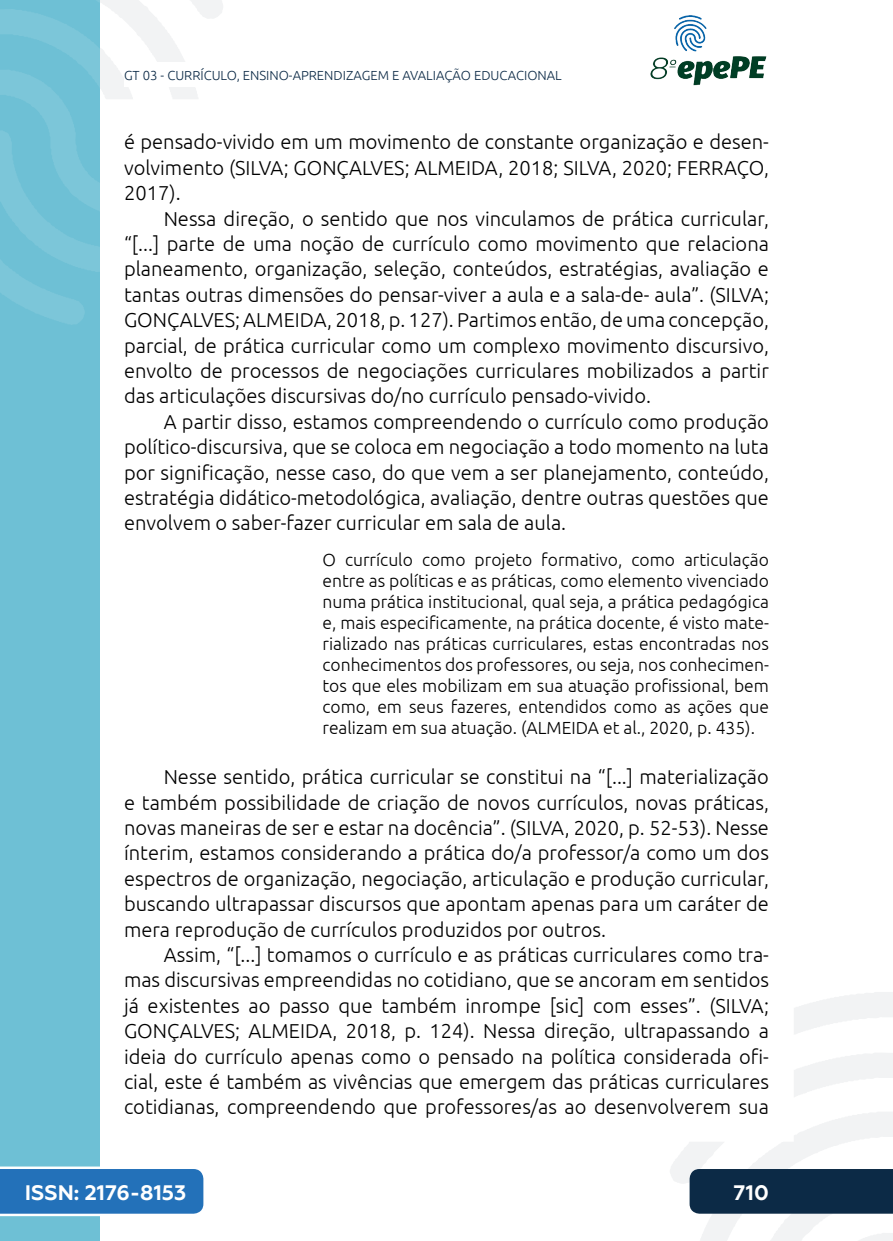
<style>
.page{position:relative;width:893px;height:1241px;background:#fff}
.page>*{position:absolute;margin:0;border:0;box-sizing:border-box;transform-origin:0 0}
.t1{font:700 21px "Geometria";color:#fff}
._5_CORPO{font:300 20.12px/25.4px "Ubuntu";color:#000;text-align:justify}
._8_CITACAO{font:300 17.5px/21px "Ubuntu";color:#000;text-align:justify}
.t2{font:300 13.12px "Ubuntu";color:#0c2a46}
</style>
<div class="page">
<svg style="left:670px;top:992px;width:223px;height:248px"></svg>
<svg style="left:99px;top:0;width:124px;height:324px"></svg>
<img style="left:650px;top:15px;width:117px;height:71px">
<div style="left:0;top:0;width:99px;height:1240px;background:#6ec0d5"></div>
<svg style="left:0;top:0;width:99px;height:325px"></svg>
<svg style="left:0;top:1166px;width:203px;height:49px;background:#367dbf"></svg>
<div style="left:690px;top:1168px;width:203px;height:45px;background:#0c2a46"></div>
<div style="left:124px;top:62px;width:516px;height:25px;background:#fff"></div>
<p class="t2" style="left:124px;top:67px;width:439px">GT 03 - CURRÍCULO, ENSINO-APRENDIZAGEM E AVALIAÇÃO EDUCACIONAL</p>
<p class="_5_CORPO" style="left:124px;top:129px;width:646px">é pensado-vivido em um movimento de constante organização e desen&shy;volvimento (SILVA; GONÇALVES; ALMEIDA, 2018; SILVA, 2020; FERRAÇO, 2017).</p>
<p class="_5_CORPO" style="left:124px;top:205px;width:646px;text-indent:40px">Nessa direção, o sentido que nos vinculamos de prática curricular, “[...] parte de uma noção de currículo como movimento que relaciona planeamento, organização, seleção, conteúdos, estratégias, avaliação e tantas outras dimensões do pensar-viver a aula e a sala-de- aula”. (SILVA; GONÇALVES; ALMEIDA, 2018, p. 127). Partimos então, de uma concepção, parcial, de prática curricular como um complexo movimento discursivo, envolto de processos de negociações curriculares mobilizados a partir das articulações discursivas do/no currículo pensado-vivido.</p>
<p class="_5_CORPO" style="left:124px;top:408px;width:646px;text-indent:40px">A partir disso, estamos compreendendo o currículo como produção político-discursiva, que se coloca em negociação a todo momento na luta por significação, nesse caso, do que vem a ser planejamento, conteúdo, estratégia didático-metodológica, avaliação, dentre outras questões que envolvem o saber-fazer curricular em sala de aula.</p>
<p class="_8_CITACAO" style="left:322px;top:549px;width:448px">O currículo como projeto formativo, como articulação entre as políticas e as práticas, como elemento vivenciado numa prática institucional, qual seja, a prática pedagógica e, mais especificamente, na prática docente, é visto mate&shy;rializado nas práticas curriculares, estas encontradas nos conhecimentos dos professores, ou seja, nos conhecimen&shy;tos que eles mobilizam em sua atuação profissional, bem como, em seus fazeres, entendidos como as ações que realizam em sua atuação. (ALMEIDA et al., 2020, p. 435).</p>
<p class="_5_CORPO" style="left:124px;top:763px;width:646px;text-indent:40px">Nesse sentido, prática curricular se constitui na “[...] materialização e também possibilidade de criação de novos currículos, novas práticas, novas maneiras de ser e estar na docência”. (SILVA, 2020, p. 52-53). Nesse ínterim, estamos considerando a prática do/a professor/a como um dos espectros de organização, negociação, articulação e produção curricular, buscando ultrapassar discursos que apontam apenas para um caráter de mera reprodução de currículos produzidos por outros.</p>
<p class="_5_CORPO" style="left:124px;top:941px;width:646px;text-indent:40px">Assim, “[...] tomamos o currículo e as práticas curriculares como tra&shy;mas discursivas empreendidas no cotidiano, que se ancoram em sentidos já existentes ao passo que também inrompe [sic] com esses”. (SILVA; GONÇALVES; ALMEIDA, 2018, p. 124). Nessa direção, ultrapassando a ideia do currículo apenas como o pensado na política considerada ofi&shy;cial, este é também as vivências que emergem das práticas curriculares cotidianas, compreendendo que professores/as ao desenvolverem sua</p>
<p class="t1" style="left:25px;top:1179px;width:163px">ISSN: 2176-8153</p>
<p class="t1" style="left:733px;top:1179px;width:37px">710</p>
</div>
